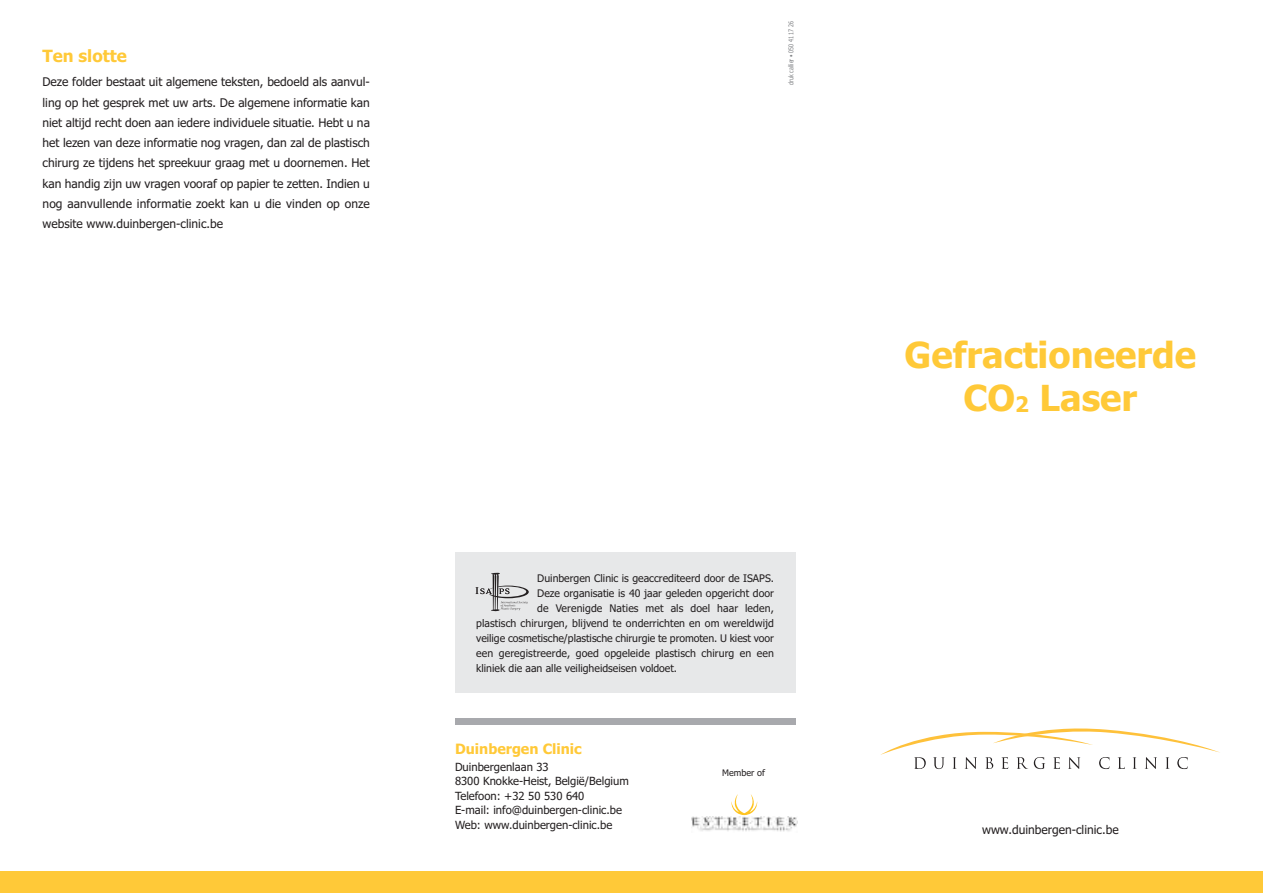
<style>
.page{position:relative;width:1263px;height:893px;background:#fff}
.page>*{position:absolute;margin:0;border:0;box-sizing:border-box;transform-origin:0 0}
.t1{font:700 36px/43.2px "Tahoma";color:#ffc938;text-align:center}
.t2{font:700 16.8px "Tahoma";color:#ffc938}
.t3{font:700 14.25px "Tahoma";color:#ffc938}
.t4{font:12px/20.2px "Tahoma";color:#231f20;text-align:justify}
.t5{font:11.25px/14.7px "Tahoma";color:#231f20}
.t6{font:10.5px "Tahoma";color:#231f20}
.t7{font:9px "Tahoma";color:#231f20}
.t8{font:6.75px "Tahoma";color:#808285;scale:.8 1}
.s1{font-size:21.6px}
</style>
<div class="page">
<div style="left:0;top:872px;width:1263px;height:21px;background:#ffc938"></div>
<div style="left:455px;top:719px;width:340px;height:6px;background:#a8a9ad"></div>
<div style="left:455px;top:553px;width:340px;height:140px;background:#e7e8e9"></div>
<svg style="left:475px;top:573px;width:54px;height:38px"></svg>
<svg style="left:880px;top:728px;width:340px;height:41px"></svg>
<svg style="left:731px;top:794px;width:26px;height:21px"></svg>
<img style="left:691px;top:816px;width:106px;height:16px">
<h2 class="t2" style="left:43px;top:46px;width:86px">Ten slotte</h2>
<p class="t4" style="left:43px;top:72px;width:329px">Deze folder bestaat uit algemene teksten, bedoeld als aanvul&shy;ling op het gesprek met uw arts. De algemene informatie kan niet altijd recht doen aan iedere individuele situatie. Hebt u na het lezen van deze informatie nog vragen, dan zal de plastisch chirurg ze tijdens het spreekuur graag met u doornemen. Het kan handig zijn uw vragen vooraf op papier te zetten. Indien u nog aanvullende informatie zoekt kan u die vinden op onze website www.duinbergen-clinic.be</p>
<p class="t8" style="left:787px;top:85px;width:81px;rotate:-90deg">druk callier • 050 41 17 26</p>
<p class="t6" style="left:537px;top:572px;width:238px">Duinbergen Clinic is geaccrediteerd door de ISAPS.</p>
<p class="t6" style="left:537px;top:587px;width:238px">Deze organisatie is 40 jaar geleden opgericht door</p>
<p class="t6" style="left:537px;top:602px;width:238px">de Verenigde Naties met als doel haar leden,</p>
<p class="t6" style="left:476px;top:617px;width:299px">plastisch chirurgen, blijvend te onderrichten en om wereldwijd</p>
<p class="t6" style="left:476px;top:632px;width:299px">veilige cosmetische/plastische chirurgie te promoten. U kiest voor</p>
<p class="t6" style="left:476px;top:647px;width:299px">een geregistreerde, goed opgeleide plastisch chirurg en een</p>
<p class="t6" style="left:476px;top:662px;width:202px">kliniek die aan alle veiligheidseisen voldoet.</p>
<p class="t3" style="left:455px;top:741px;width:128px">Duinbergen Clinic</p>
<p class="t5" style="left:455px;top:759px;width:175px">Duinbergenlaan 33<br>8300 Knokke-Heist, België/Belgium<br>Telefoon: +32 50 530 640<br>E-mail: info@duinbergen-clinic.be<br>Web: www.duinbergen-clinic.be</p>
<p class="t7" style="left:722px;top:768px;width:44px">Member of</p>
<h1 class="t1" style="left:904px;top:334px;width:293px">Gefractioneerde<br>CO<span class="s1">2</span> Laser</h1>
<p class="t4" style="left:982px;top:820px;width:138px">www.duinbergen-clinic.be</p>
</div>
